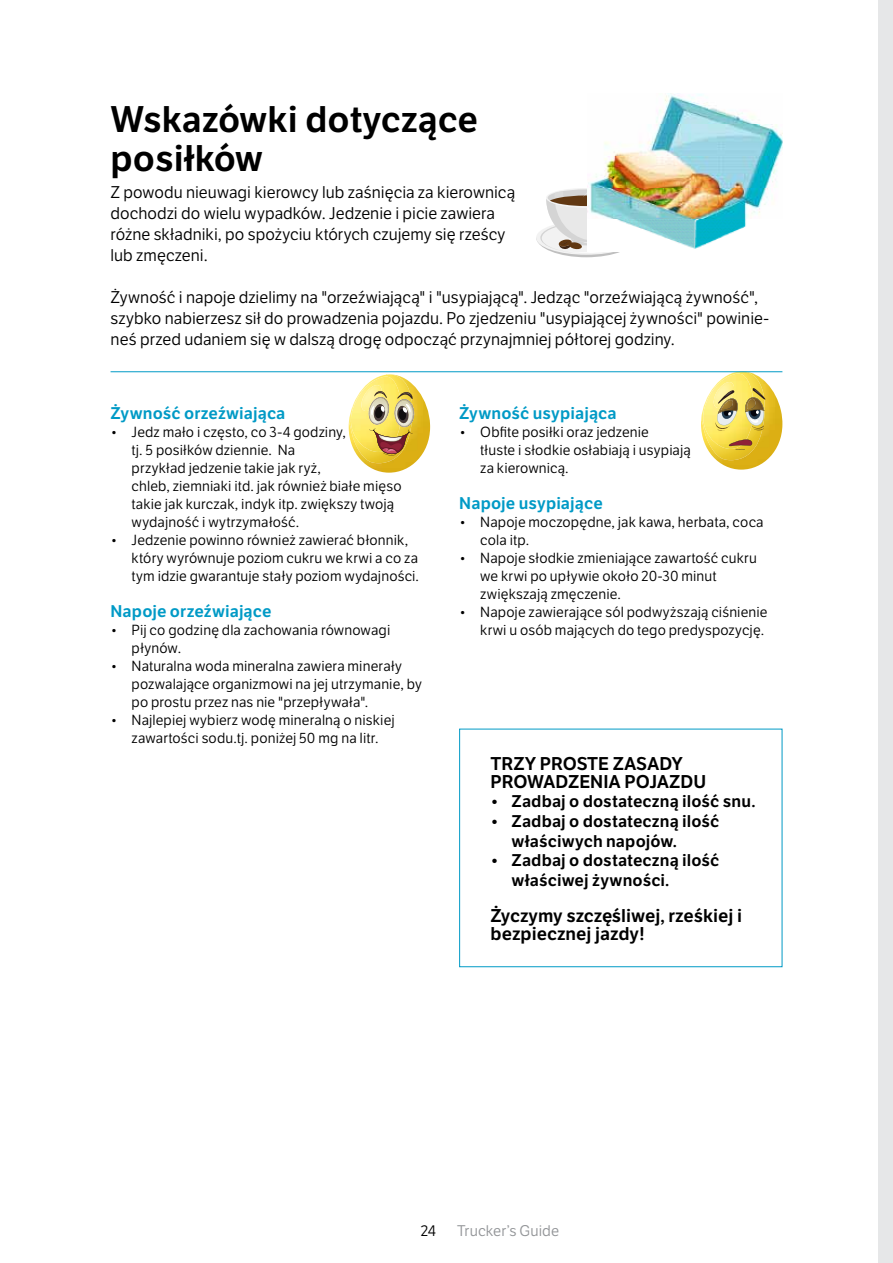
<style>
.page{position:relative;width:893px;height:1263px;background:#fff}
.page>*{position:absolute;margin:0;border:0;box-sizing:border-box;transform-origin:0 0}
.t1{font:36px/39px "LFT Etica SB";color:#000}
.t2{font:18px/18px "LFT Etica SB";color:#000}
.t3{font:16.5px/21px "LFT Etica Bk";color:#000}
.t4{font:16.5px/19.5px "LFT Etica SB";letter-spacing:.005em;color:#000}
.t5{font:16.5px "LFT Etica SB";letter-spacing:.005em;color:#009ac6}
.t6{font:15px "LFT Etica Bk";letter-spacing:.01em;color:#939598}
.t7{font:15px "LFT Etica Bk";color:#000}
.t8{font:14.25px/18px "LFT Etica Bk";letter-spacing:.01em;color:#000}
</style>
<div class="page">
<div style="left:879px;top:0;width:14px;height:1263px;background:#e6e7e8"></div>
<svg style="left:536px;top:186px;width:84px;height:72px"></svg>
<svg style="left:699px;top:372px;width:82px;height:98px"></svg>
<img style="left:364px;top:463px;width:51px;height:10px">
<svg style="left:348px;top:374px;width:82px;height:89px"></svg>
<hr style="left:111px;top:371px;width:671px;height:1px;background:#009ac6">
<img style="left:588px;top:93px;width:194px;height:159px">
<h1 class="t1" style="left:111px;top:100px;width:369px">Wskazówki dotyczące posiłków</h1>
<p class="t3" style="left:111px;top:182px;width:406px">Z powodu nieuwagi kierowcy lub zaśnięcia za kierownicą dochodzi do wielu wypadków. Jedzenie i picie zawiera różne składniki, po spożyciu których czujemy się rześcy lub zmęczeni.</p>
<p class="t3" style="left:111px;top:287px;width:660px">Żywność i napoje dzielimy na "orzeźwiającą" i "usypiającą". Jedząc "orzeźwiającą żywność", szybko nabierzesz sił do prowadzenia pojazdu. Po zjedzeniu "usypiającej żywności" powinie&shy;neś przed udaniem się w dalszą drogę odpocząć przynajmniej półtorej godziny.</p>
<p class="t5" style="left:111px;top:404px;width:176px">Żywność orzeźwiająca</p>
<p class="t8" style="left:132px;top:424px;width:271px;text-indent:-21px">• Jedz mało i często, co 3-4 godziny,<br>tj. 5 posiłków dziennie. Na<br>przykład jedzenie takie jak ryż,<br>chleb, ziemniaki itd. jak również białe mięso takie jak kurczak, indyk itp. zwiększy twoją wydajność i wytrzymałość.</p>
<p class="t8" style="left:132px;top:532px;width:289px;text-indent:-21px">• Jedzenie powinno również zawierać błonnik, który wyrównuje poziom cukru we krwi a co za tym idzie gwarantuje stały poziom wydajności.</p>
<p class="t5" style="left:111px;top:602px;width:162px">Napoje orzeźwiające</p>
<p class="t8" style="left:132px;top:622px;width:260px;text-indent:-21px">• Pij co godzinę dla zachowania równowagi płynów.</p>
<p class="t8" style="left:132px;top:658px;width:292px;text-indent:-21px">• Naturalna woda mineralna zawiera minerały pozwalające organizmowi na jej utrzymanie, by po prostu przez nas nie "przepływała".</p>
<p class="t8" style="left:111px;top:712px;width:286px;text-align:center">• Najlepiej wybierz wodę mineralną o niskiej zawartości sodu.tj. poniżej 50 mg na Iitr.</p>
<p class="t5" style="left:459px;top:404px;width:159px">Żywność usypiająca</p>
<p class="t8" style="left:480px;top:424px;width:212px;text-indent:-21px">• Obfite posiłki oraz jedzenie<br>tłuste i słodkie osłabiają i usypiają za kierownicą.</p>
<p class="t5" style="left:459px;top:494px;width:145px">Napoje usypiające</p>
<p class="t8" style="left:480px;top:514px;width:285px;text-indent:-21px">• Napoje moczopędne, jak kawa, herbata, coca cola itp.</p>
<p class="t8" style="left:480px;top:550px;width:278px;text-indent:-21px">• Napoje słodkie zmieniające zawartość cukru we krwi po upływie około 20-30 minut zwiększają zmęczenie.</p>
<p class="t8" style="left:459px;top:604px;width:310px;text-align:right">• Napoje zawierające sól podwyższają ciśnienie krwi u osób mających do tego predyspozycję.</p>
<p class="t2" style="left:490px;top:755px;width:217px">TRZY PROSTE ZASADY<br>PROWADZENIA POJAZDU</p>
<p class="t4" style="left:490px;top:792px;width:266px">• Zadbaj o dostateczną ilość snu.</p>
<p class="t4" style="left:511px;top:812px;width:209px;text-indent:-21px">• Zadbaj o dostateczną ilość właściwych napojów.</p>
<p class="t4" style="left:511px;top:851px;width:209px;text-indent:-21px">• Zadbaj o dostateczną ilość właściwej żywności.</p>
<p class="t2" style="left:490px;top:906px;width:253px">Życzymy szczęśliwej, rześkiej i bezpiecznej jazdy!</p>
<p class="t7" style="left:421px;top:1222px;width:17px">24</p>
<p class="t6" style="left:457px;top:1222px;width:104px">Trucker’s Guide</p>
</div>
